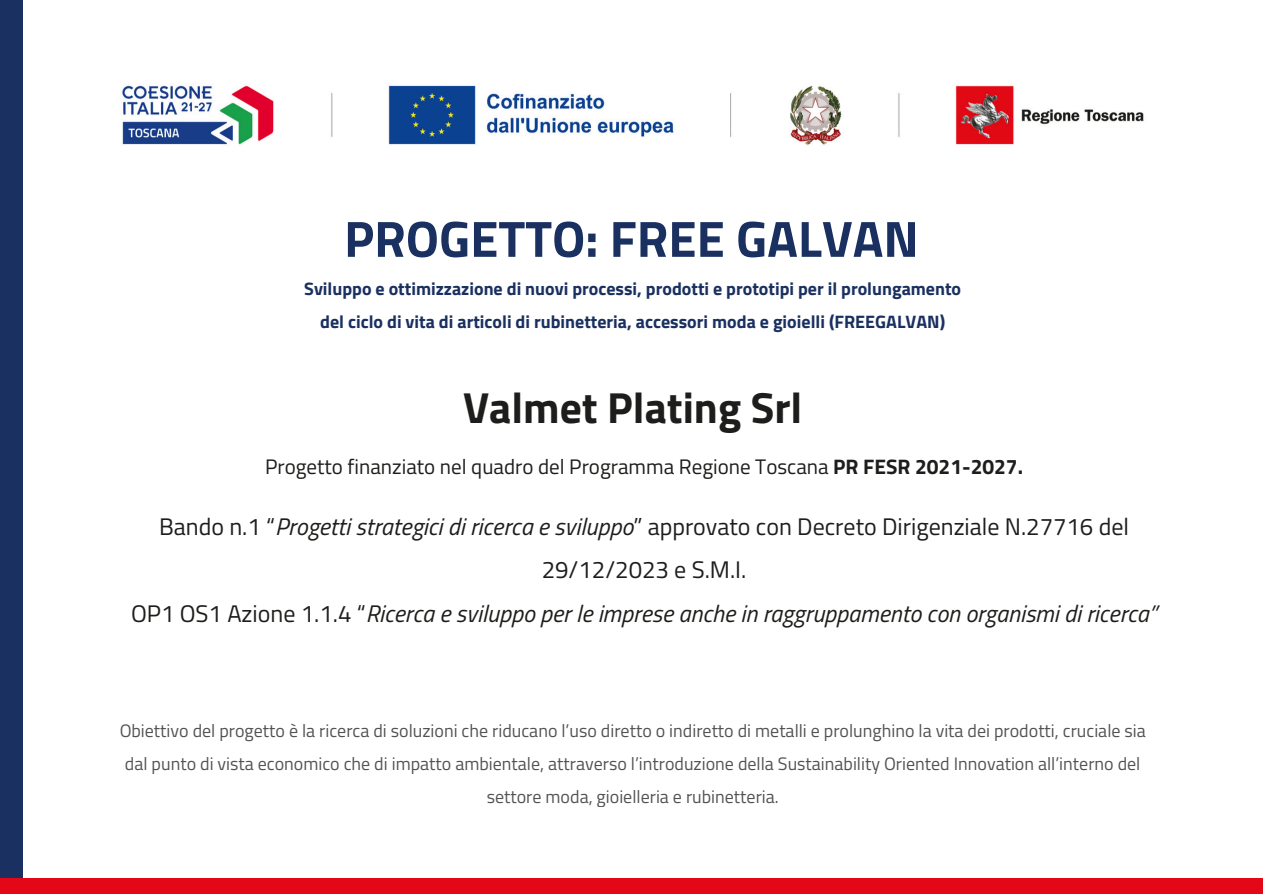
<style>
.page{position:relative;width:1263px;height:894px;background:#fff}
.page>*{position:absolute;margin:0;border:0;box-sizing:border-box;transform-origin:0 0}
.t1{font:700 51px "Titillium Web";color:#1a3060}
.t2{font:700 43.5px "Titillium Web";color:#1d1d1b}
.t3{font:italic 24px/43.8px "Titillium Web";color:#1d1d1b;text-align:center}
.t4{font:21px "Titillium Web";color:#1d1d1b}
.t5{font:18px/32.7px "Titillium Web";color:#000;text-align:center}
.t6{font:700 18px/32.7px "Titillium Web";color:#1a3060;text-align:center}
.s1{font-weight:700}
.s2{font-style:normal}
</style>
<div class="page">
<img style="left:122px;top:85px;width:1022px;height:60px">
<div style="left:0;top:0;width:22px;height:893px;background:#1a3060"></div>
<div style="left:0;top:877px;width:1263px;height:16px;background:#e30717"></div>
<p class="t1" style="left:344px;top:199px;width:576px">PROGETTO: FREE GALVAN</p>
<h2 class="t6" style="left:304px;top:272px;width:658px">Sviluppo e ottimizzazione di nuovi processi, prodotti e prototipi per il prolungamento del ciclo di vita di articoli di rubinetteria, accessori moda e gioielli (FREEGALVAN)</h2>
<p class="t2" style="left:463px;top:374px;width:341px">Valmet Plating Srl</p>
<h1 class="t4" style="left:265px;top:450px;width:760px">Progetto finanziato nel quadro del Programma Regione Toscana <span class="s1">PR FESR 2021-2027.</span></h1>
<h5 class="t3" style="left:131px;top:503px;width:1027px"><span class="s2">Bando n.1 “</span>Progetti strategici di ricerca e sviluppo<span class="s2">” approvato con Decreto Dirigenziale N.27716 del<br>29/12/2023 e S.M.I.<br>OP1 OS1 Azione 1.1.4 “</span>Ricerca e sviluppo per le imprese anche in raggruppamento con organismi di ricerca”</h5>
<p class="t5" style="left:120px;top:714px;width:1028px">Obiettivo del progetto è la ricerca di soluzioni che riducano l’uso diretto o indiretto di metalli e prolunghino la vita dei prodotti, cruciale sia dal punto di vista economico che di impatto ambientale, attraverso l’introduzione della Sustainability Oriented Innovation all’interno del settore moda, gioielleria e rubinetteria.</p>
</div>
